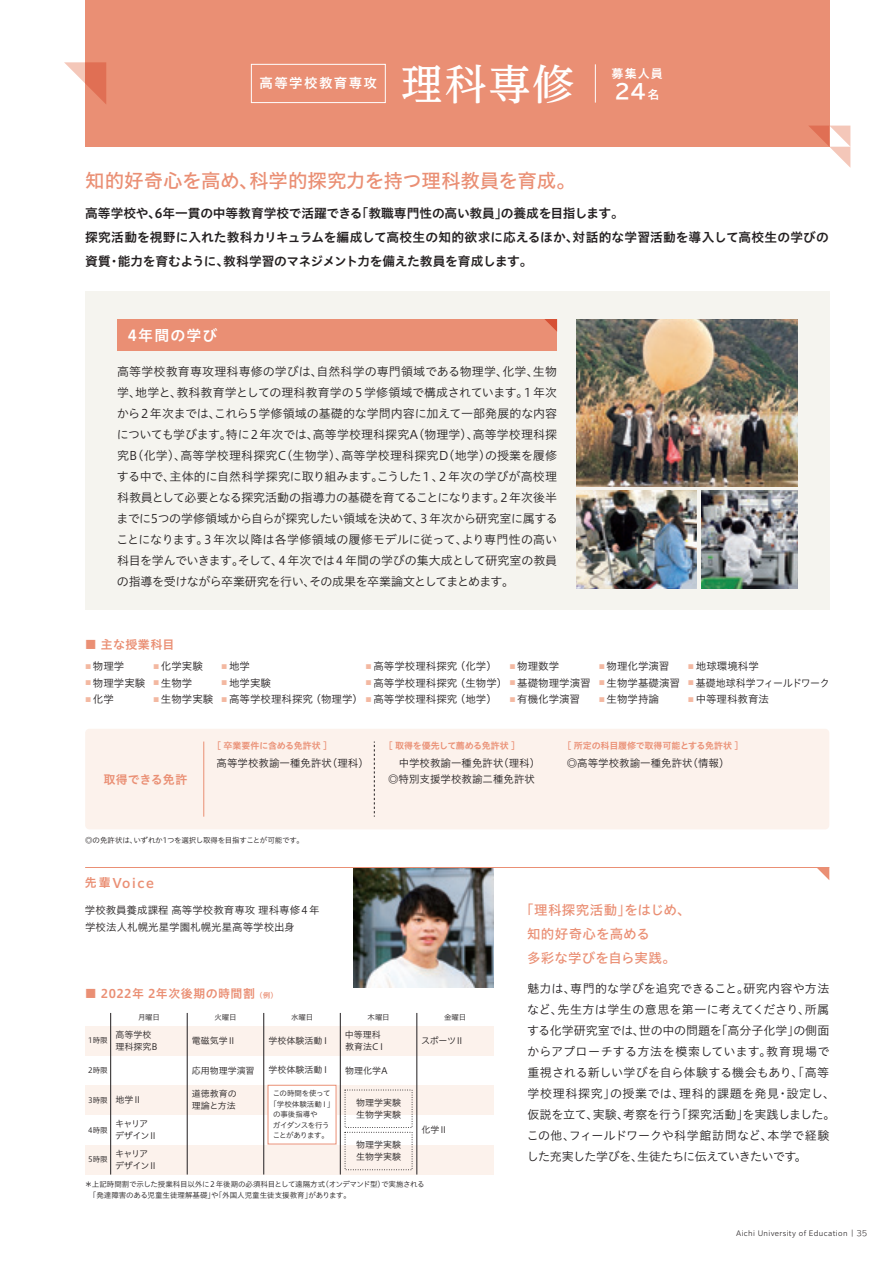
<style>
.page{position:relative;width:893px;height:1263px;background:#fff}
.page>*{position:absolute;margin:0;border:0;box-sizing:border-box;transform-origin:0 0}
.t1{font:500 42px "PUD Reimin Pr 6 N";color:#fff}
.t2{font:19.5px "Hiragino UD Sans Std N W5";letter-spacing:-.005em;color:#ea8f74}
.t3{font:15px "Hiragino UD Sans Std N W6";letter-spacing:.065em;color:#fff}
.t4{font:13.5px/24px "Hiragino UD Sans Std N W5";letter-spacing:.01em;color:#ea8f74}
.t5{font:13.5px "Hiragino UD Sans Std N W6";letter-spacing:.1em;color:#fff}
.t6{font:500 13.5px "Clarimo UDPE";letter-spacing:.12em;color:#ea8f74}
.t7{font:12.75px/24px "Hiragino UD Sans Std N W6";letter-spacing:-.01em;color:#231f20}
.t8{font:12px/21px "Hiragino UD Sans Std N W3";color:#231f20}
.t9{font:12px "Hiragino UD Sans Std N W6";letter-spacing:.04em;color:#ea8f74}
.t10{font:12px "Hiragino UD Sans Std N W6";color:#ea8f74}
.t11{font:12px "Hiragino UD Sans Std N W6";color:#fff}
.t12{font:10.5px/16.5px "Hiragino UD Sans Std N W3";color:#231f20}
.t13{font:10.5px "Hiragino UD Sans Std N W3";letter-spacing:-.05em;color:#231f20;scale:.95 1}
.t14{font:9px/12px "Hiragino UD Sans Std N W3";color:#231f20}
.t15{font:9px "Hiragino UD Sans Std N W6";letter-spacing:-.02em;color:#ea8f74}
.t16{font:9px/12px "Hiragino UD Sans Std N W3";letter-spacing:-.12em;color:#231f20}
.t17{font:7.5px/10.5px "Hiragino UD Sans Std N W3";letter-spacing:-.015em;color:#231f20}
.t18{font:300 7.5px "Clarimo UDPE";letter-spacing:.05em;color:#231f20}
.t19{font:7.5px "Hiragino UD Sans Std N W3";letter-spacing:-.06em;color:#231f20}
.t20{font:7.5px "Hiragino UD Sans Std N W3";letter-spacing:-.08em;color:#231f20}
.s1{font-family:"TBUD Go Std";font-weight:700;font-size:20.25px}
.s2{font-family:"Hiragino UD Sans Std N W6";font-weight:400;font-size:12px}
.s3{font-size:7.2px}
.s4{font-family:"Hiragino UD Sans Std N W3";font-weight:400}
.s5{font-family:"TBUD Go Std Super"}
</style>
<div class="page">
<div style="left:85px;top:291px;width:744px;height:319px;background:#f5f4ef"></div>
<div style="left:85px;top:0;width:744px;height:147px;background:#ea8f74"></div>
<img style="left:354px;top:868px;width:139px;height:119px">
<svg style="left:817px;top:868px;width:12px;height:12px"></svg>
<div style="left:85px;top:1026px;width:408px;height:29px;background:#fcf2ec"></div>
<div style="left:85px;top:1085px;width:408px;height:30px;background:#fcf2ec"></div>
<div style="left:85px;top:1145px;width:408px;height:29px;background:#fcf2ec"></div>
<hr style="left:110px;top:1013px;width:1px;height:161px;background:#231f20">
<hr style="left:187px;top:1013px;width:1px;height:161px;background:#231f20">
<hr style="left:263px;top:1013px;width:1px;height:161px;background:#231f20">
<hr style="left:340px;top:1013px;width:1px;height:161px;background:#231f20">
<hr style="left:417px;top:1013px;width:1px;height:161px;background:#231f20">
<div style="left:85px;top:729px;width:744px;height:100px;background:#fcf2ec;border-radius:4px"></div>
<hr style="left:203px;top:741px;width:1px;height:76px;background:#ea8f74">
<svg style="left:374px;top:741px;width:1px;height:76px"></svg>
<hr style="left:85px;top:867px;width:744px;height:1px;background:#ea8f74">
<div style="left:268px;top:1085px;width:68px;height:59px;background:#fff"></div>
<hr style="left:595px;top:64px;width:1px;height:39px;background:#fff">
<div style="left:251px;top:64px;width:135px;height:39px;border:1px solid #fff"></div>
<div style="left:117px;top:319px;width:440px;height:32px;background:#ea8f74"></div>
<img style="left:576px;top:319px;width:221px;height:167px">
<img style="left:576px;top:491px;width:120px;height:98px">
<img style="left:701px;top:491px;width:96px;height:98px">
<svg style="left:544px;top:319px;width:13px;height:13px"></svg>
<svg style="left:809px;top:126px;width:41px;height:41px"></svg>
<svg style="left:64px;top:62px;width:42px;height:42px"></svg>
<p class="t5" style="left:260px;top:73px;width:119px">高等学校教育専攻</p>
<h1 class="t1" style="left:401px;top:49px;width:260px">理科専修 <span class="s1">24</span><span class="s2">名</span></h1>
<p class="t11" style="left:611px;top:64px;width:53px">募集人員</p>
<h2 class="t2" style="left:85px;top:166px;width:492px">知的好奇心を高め、科学的探究力を持つ理科教員を育成。</h2>
<p class="t7" style="left:85px;top:201px;width:745px">高等学校や、6年一貫の中等教育学校で活躍できる「教職専門性の高い教員」の養成を目指します。<br>探究活動を視野に入れた教科カリキュラムを編成して高校生の知的欲求に応えるほか、対話的な学習活動を導入して高校生の学びの資質・能力を育むように、教科学習のマネジメント力を備えた教員を育成します。</p>
<p class="t3" style="left:128px;top:323px;width:91px">4年間の学び</p>
<p class="t8" style="left:116px;top:360px;width:443px;text-align:justify">高等学校教育専攻理科専修の学びは、自然科学の専門領域である物理学、化学、生物学、地学と、教科教育学としての理科教育学の５学修領域で構成されています。１年次から２年次までは、これら５学修領域の基礎的な学問内容に加えて一部発展的な内容についても学びます。特に２年次では、高等学校理科探究A（物理学）、高等学校理科探究B（化学）、高等学校理科探究C（生物学）、高等学校理科探究D（地学）の授業を履修する中で、主体的に自然科学探究に取り組みます。こうした１、２年次の学びが高校理科教員として必要となる探究活動の指導力の基礎を育てることになります。２年次後半までに5つの学修領域から自らが探究したい領域を決めて、３年次から研究室に属することになります。３年次以降は各学修領域の履修モデルに従って、より専門性の高い科目を学んでいきます。そして、４年次では４年間の学びの集大成として研究室の教員の指導を受けながら卒業研究を行い、その成果を卒業論文としてまとめます。</p>
<p class="t9" style="left:85px;top:635px;width:91px">■ 主な授業科目</p>
<p class="t12" style="left:85px;top:657px;width:41px"><sup>■</sup> 物理学</p>
<p class="t12" style="left:85px;top:674px;width:62px"><sup>■</sup> 物理学実験</p>
<p class="t12" style="left:85px;top:690px;width:30px"><sup>■</sup> 化学</p>
<p class="t12" style="left:153px;top:657px;width:51px"><sup>■</sup> 化学実験</p>
<p class="t12" style="left:153px;top:674px;width:41px"><sup>■</sup> 生物学</p>
<p class="t12" style="left:153px;top:690px;width:62px"><sup>■</sup> 生物学実験</p>
<p class="t12" style="left:221px;top:657px;width:30px"><sup>■</sup> 地学</p>
<p class="t12" style="left:221px;top:674px;width:51px"><sup>■</sup> 地学実験</p>
<p class="t12" style="left:221px;top:690px;width:138px"><sup>■</sup> 高等学校理科探究 (物理学)</p>
<p class="t12" style="left:365px;top:657px;width:128px"><sup>■</sup> 高等学校理科探究 (化学)</p>
<p class="t12" style="left:365px;top:674px;width:138px"><sup>■</sup> 高等学校理科探究 (生物学)</p>
<p class="t12" style="left:365px;top:690px;width:128px"><sup>■</sup> 高等学校理科探究 (地学)</p>
<p class="t12" style="left:509px;top:657px;width:51px"><sup>■</sup> 物理数学</p>
<p class="t12" style="left:509px;top:674px;width:83px"><sup>■</sup> 基礎物理学演習</p>
<p class="t12" style="left:509px;top:690px;width:72px"><sup>■</sup> 有機化学演習</p>
<p class="t12" style="left:599px;top:657px;width:72px"><sup>■</sup> 物理化学演習</p>
<p class="t12" style="left:599px;top:674px;width:83px"><sup>■</sup> 生物学基礎演習</p>
<p class="t12" style="left:599px;top:690px;width:62px"><sup>■</sup> 生物学持論</p>
<p class="t12" style="left:688px;top:657px;width:72px"><sup>■</sup> 地球環境科学</p>
<p class="t13" style="left:688px;top:675px;width:151px"><sup>■</sup> 基礎地球科学フィールドワーク</p>
<p class="t12" style="left:688px;top:690px;width:83px"><sup>■</sup> 中等理科教育法</p>
<p class="t10" style="left:103px;top:770px;width:85px">取得できる免許</p>
<p class="t15" style="left:212px;top:739px;width:122px">［ 卒業要件に含める免許状 ］</p>
<p class="t12" style="left:217px;top:754px;width:154px">高等学校教諭一種免許状（理科）</p>
<p class="t17" style="left:85px;top:835px;width:221px">◎の免許状は、いずれか1つを選択し取得を目指すことが可能です。</p>
<p class="t6" style="left:85px;top:872px;width:71px"><span class="s2">先輩</span>Voice</p>
<p class="t12" style="left:85px;top:901px;width:236px">学校教員養成課程 高等学校教育専攻 理科専修４年学校法人札幌光星学園札幌光星高等学校出身</p>
<p class="t15" style="left:384px;top:739px;width:138px">［ 取得を優先して薦める免許状 ］</p>
<p class="t12" style="left:388px;top:754px;width:154px">　中学校教諭一種免許状（理科）◎特別支援学校教諭二種免許状</p>
<p class="t15" style="left:562px;top:739px;width:183px">［ 所定の科目履修で取得可能とする免許状 ］</p>
<p class="t12" style="left:567px;top:754px;width:164px">◎高等学校教諭一種免許状（情報）</p>
<p class="t4" style="left:527px;top:897px;width:165px;text-indent:-7px">「理科探究活動」をはじめ、知的好奇心を高める<br>多彩な学びを自ら実践。</p>
<p class="t9" style="left:85px;top:984px;width:194px">■ 2022年 2年次後期の時間割 <span class="s3">（例）</span></p>
<p class="t17" style="left:138px;top:1011px;width:23px">月曜日</p>
<p class="t17" style="left:214px;top:1011px;width:24px">火曜日</p>
<p class="t17" style="left:291px;top:1011px;width:24px">水曜日</p>
<p class="t17" style="left:368px;top:1011px;width:24px">木曜日</p>
<p class="t17" style="left:444px;top:1011px;width:24px">金曜日</p>
<p class="t14" style="left:115px;top:1028px;width:44px">高等学校理科探究B</p>
<p class="t17" style="left:88px;top:1035px;width:21px">1時限</p>
<p class="t14" style="left:345px;top:1028px;width:43px">中等理科教育法CⅠ</p>
<p class="t14" style="left:345px;top:1064px;width:44px">物理化学A</p>
<p class="t14" style="left:356px;top:1096px;width:46px">物理学実験生物学実験</p>
<p class="t14" style="left:356px;top:1138px;width:46px">物理学実験生物学実験</p>
<p class="t14" style="left:192px;top:1034px;width:46px">電磁気学Ⅱ</p>
<p class="t14" style="left:268px;top:1034px;width:63px">学校体験活動Ⅰ</p>
<p class="t14" style="left:268px;top:1063px;width:63px">学校体験活動Ⅰ</p>
<p class="t14" style="left:421px;top:1034px;width:44px">スポーツⅡ</p>
<p class="t14" style="left:192px;top:1064px;width:64px">応用物理学演習</p>
<p class="t17" style="left:88px;top:1064px;width:21px">2時限</p>
<p class="t14" style="left:192px;top:1087px;width:46px">道徳教育の理論と方法</p>
<p class="t17" style="left:273px;top:1088px;width:59px">この時間を使って</p>
<p class="t17" style="left:269px;top:1098px;width:67px">「学校体験活動Ⅰ」</p>
<p class="t17" style="left:273px;top:1109px;width:46px">の事後指導や</p>
<p class="t19" style="left:273px;top:1119px;width:58px">ガイダンスを行う</p>
<p class="t20" style="left:273px;top:1130px;width:58px">ことがあります。</p>
<p class="t14" style="left:115px;top:1093px;width:28px">地学Ⅱ</p>
<p class="t17" style="left:88px;top:1094px;width:21px">3時限</p>
<p class="t17" style="left:88px;top:1124px;width:21px">4時限</p>
<p class="t16" style="left:115px;top:1117px;width:44px">キャリアデザインⅡ</p>
<p class="t14" style="left:422px;top:1123px;width:28px">化学Ⅱ</p>
<p class="t16" style="left:115px;top:1147px;width:44px">キャリアデザインⅡ</p>
<p class="t17" style="left:88px;top:1154px;width:21px">5時限</p>
<p class="t17" style="left:85px;top:1178px;width:341px">＊上記時間割で示した授業科目以外に２年後期の必須科目として遠隔方式（オンデマンド型）で実施される　「発達障害のある児童生徒理解基礎」や「外国人児童生徒支援教育」があります。</p>
<p class="t8" style="left:527px;top:977px;width:310px">魅力は、専門的な学びを追究できること。研究内容や方法など、先生方は学生の意思を第一に考えてくださり、所属する化学研究室では、世の中の問題を「高分子化学」の側面からアプローチする方法を模索しています。教育現場で重視される新しい学びを自ら体験する機会もあり、「高等学校理科探究」の授業では、理科的課題を発見・設定し、仮説を立て、実験、考察を行う「探究活動」を実践しました。この他、フィールドワークや科学館訪問など、本学で経験した充実した学びを、生徒たちに伝えていきたいです。</p>
<p class="t18" style="left:736px;top:1227px;width:133px">Aichi University of Education <span class="s4">|</span> <span class="s5">35</span></p>
</div>
